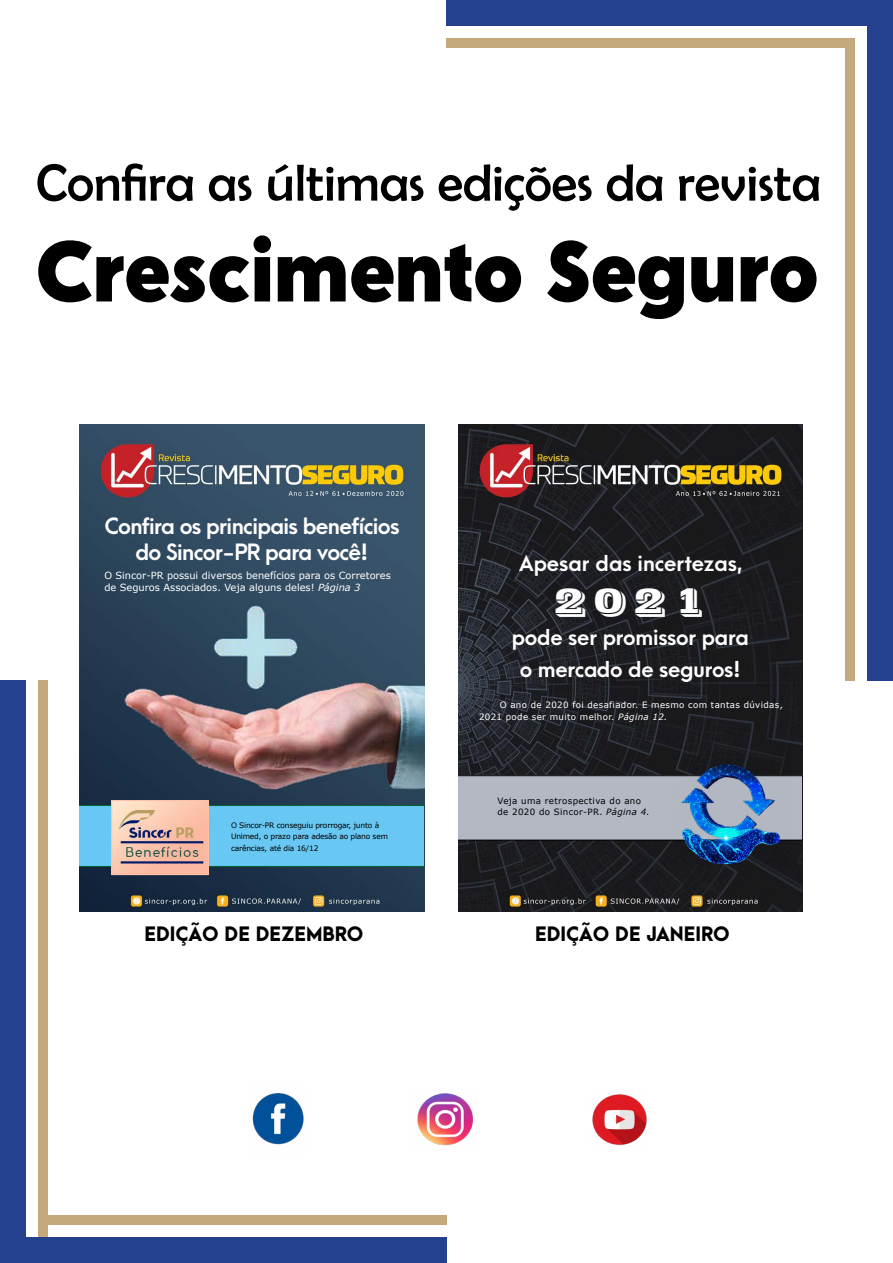
<style>
.page{position:relative;width:893px;height:1263px;background:#fff}
.page>*{position:absolute;margin:0;border:0;box-sizing:border-box;transform-origin:0 0}
.t1{font:800 84px "Creo";color:#000}
.t2{font:52.5px "Berlin Sans FB";color:#000}
.t3{font:35.85px "Vineta BT";color:#fff}
.t4{font:700 21.45px/25.7px "Arca Majora 3";letter-spacing:-.03em;color:#fff;text-align:center}
.t5{font:700 20.85px/31.8px "Arca Majora 3";letter-spacing:-.01em;color:#fff;text-align:center}
.t6{font:800 18px "Arca Majora 3";color:#000}
.t7{font:9.9px/11.9px "Verdana";color:#fff}
.t8{font:8.7px/11.6px "Verdana";letter-spacing:.04em;color:#fff}
.t9{font:8.7px/11.6px "Verdana";letter-spacing:.04em;color:#000}
.t10{font:7.5px/11.6px "Verdana";letter-spacing:-.025em;color:#000}
.s1{font-style:italic}
</style>
<div class="page">
<img style="left:80px;top:424px;width:344px;height:487px">
<div style="left:80px;top:805px;width:344px;height:62px;background:#69c8f3"></div>
<img style="left:113px;top:802px;width:94px;height:71px">
<div style="left:111px;top:800px;width:98px;height:75px;border:1px solid #fcc0a8"></div>
<img style="left:458px;top:424px;width:345px;height:487px">
<div style="left:458px;top:775px;width:345px;height:65px;background:#b4b8c3"></div>
<img style="left:676px;top:758px;width:114px;height:108px">
<img style="left:417px;top:1093px;width:56px;height:53px">
<img style="left:592px;top:1094px;width:55px;height:51px">
<img style="left:252px;top:1093px;width:52px;height:52px">
<div style="left:0;top:680px;width:26px;height:583px;background:#25408f"></div>
<div style="left:867px;top:0;width:26px;height:680px;background:#25408f"></div>
<div style="left:38px;top:680px;width:10px;height:583px;background:#c3a97c"></div>
<div style="left:845px;top:38px;width:10px;height:642px;background:#c3a97c"></div>
<div style="left:446px;top:0;width:447px;height:26px;background:#25408f"></div>
<div style="left:24px;top:1237px;width:422px;height:26px;background:#25408f"></div>
<div style="left:446px;top:38px;width:409px;height:10px;background:#c3a97c"></div>
<div style="left:43px;top:1215px;width:403px;height:10px;background:#c3a97c"></div>
<h2 class="t2" style="left:36px;top:154px;width:786px">Confira as últimas edições da revista</h2>
<h1 class="t1" style="left:36px;top:221px;width:784px">Crescimento Seguro</h1>
<h3 class="t4" style="left:104px;top:511px;width:297px">Confira os principais benefícios do Sincor-PR para você!</h3>
<p class="t7" style="left:104px;top:569px;width:288px">O Sincor-PR possui diversos benefícios para os Corretores de Seguros Associados. Veja alguns deles! <span class="s1">Página 3</span></p>
<p class="t10" style="left:231px;top:819px;width:158px">O Sincor-PR conseguiu prorrogar, junto à<br>Unimed, o prazo para adesão ao plano sem carências, até dia 16/12</p>
<h3 class="t5" style="left:519px;top:545px;width:224px">Apesar das incertezas,</h3>
<h3 class="t3" style="left:554px;top:580px;width:154px">2021</h3>
<h3 class="t5" style="left:512px;top:619px;width:238px">pode ser promissor para o mercado de seguros!</h3>
<p class="t8" style="left:479px;top:699px;width:305px;text-indent:21px">O ano de 2020 foi desafiador. E mesmo com tantas dúvidas,<br>2021 pode ser muito melhor. <span class="s1">Página 12.</span></p>
<p class="t9" style="left:498px;top:795px;width:154px">Veja uma retrospectiva do ano de 2020 do Sincor-PR. <span class="s1">Página 4.</span></p>
<h3 class="t6" style="left:145px;top:917px;width:220px">EDIÇÃO DE DEZEMBRO</h3>
<h3 class="t6" style="left:535px;top:917px;width:196px">EDIÇÃO DE JANEIRO</h3>
</div>
